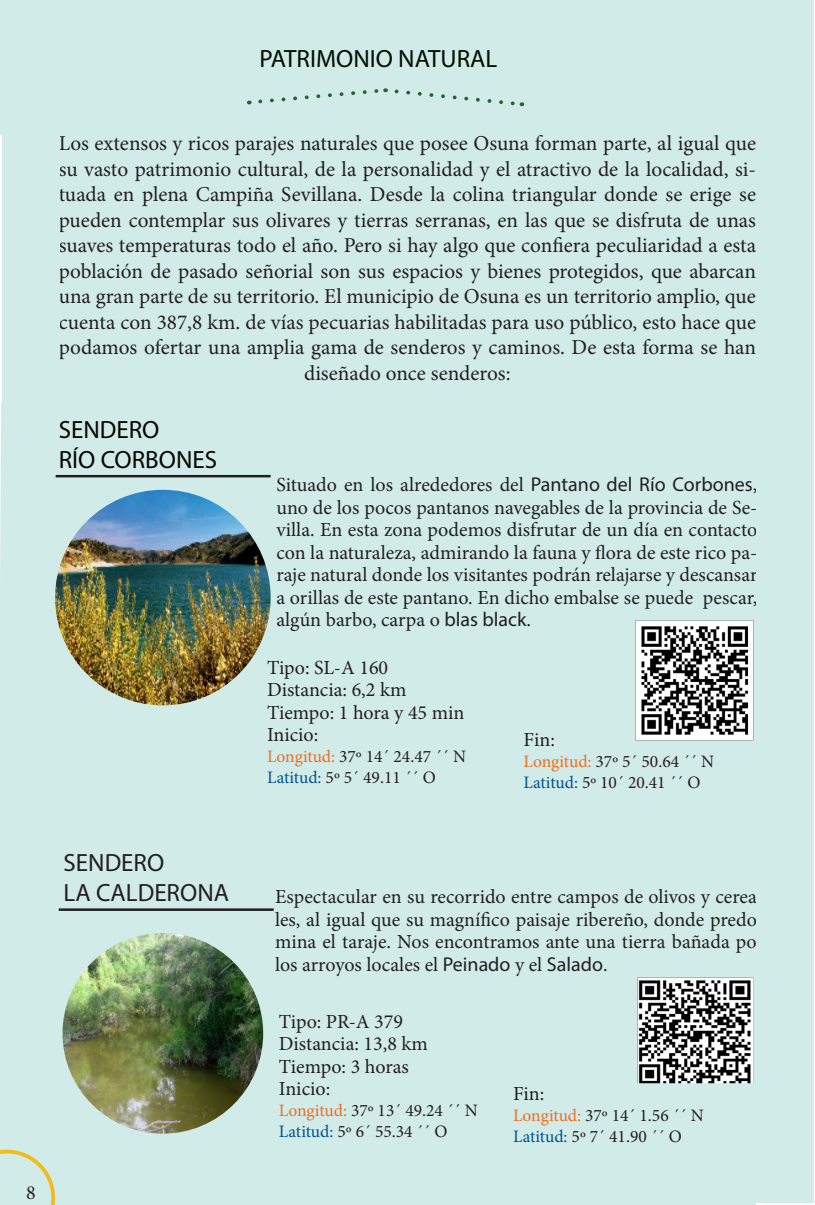
<style>
.page{position:relative;width:815px;height:1205px;background:#fff}
.page>*{position:absolute;margin:0;border:0;box-sizing:border-box;transform-origin:0 0}
.t1{font:25px "Myriad Pro";color:#231f20}
.t2{font:25px "Myriad Pro";color:#070605}
.t3{font:25px "Myriad Pro";color:#000e00}
.t4{font:21.25px/25.5px "Minion Pro";color:#231f20;text-align:center}
.t5{font:20px/22.5px "Minion Pro";color:#231f20;text-align:justify}
.t6{font:17.5px "Minion Pro";color:#231f20}
.s1{font-family:"Myriad Pro"}
.s2{color:#ed6e23}
.s3{color:#01528e}
</style>
<div class="page">
<div style="left:59px;top:135px;width:697px;height:285px;background:#d1ebe8"></div>
<div style="left:0;top:0;width:757px;height:135px;background:#d1ebe8"></div>
<svg style="left:258px;top:88px;width:128px;height:16px"></svg>
<svg style="left:394px;top:89px;width:128px;height:18px"></svg>
<div style="left:0;top:582px;width:278px;height:623px;background:#d1ebe8"></div>
<div style="left:275px;top:889px;width:489px;height:115px;background:#d1ebe8"></div>
<hr style="left:59px;top:908px;width:215px;height:3px;background:#231f20">
<img style="left:61px;top:931px;width:203px;height:204px;border-radius:102px">
<div style="left:278px;top:989px;width:477px;height:214px;background:#d1ebe8"></div>
<div style="left:276px;top:988px;width:480px;height:217px;border:2px solid #d0ebe8"></div>
<div style="left:0;top:402px;width:756px;height:185px;background:#d1ebe8"></div>
<img style="left:55px;top:490px;width:216px;height:215px;border-radius:108px">
<hr style="left:56px;top:475px;width:215px;height:2px;background:#231f20">
<div style="left:276px;top:476px;width:481px;height:168px;background:#d0ebe8"></div>
<div style="left:267px;top:637px;width:492px;height:252px;background:#d1ebe8"></div>
<svg style="left:0;top:1149px;width:55px;height:56px"></svg>
<img style="left:637px;top:977px;width:116px;height:106px">
<div style="left:623px;top:971px;width:133px;height:115px;border:2px solid #d1ebe8"></div>
<img style="left:635px;top:620px;width:119px;height:120px">
<div style="left:2px;top:135px;width:58px;height:271px;background:#d1ebe8"></div>
<div style="left:756px;top:0;width:58px;height:1202px;background:#d1ebe8"></div>
<p class="t3" style="left:260px;top:43px;width:239px">PATRIMONIO NATURAL</p>
<p class="t4" style="left:59px;top:131px;width:699px">Los extensos y ricos parajes naturales que posee Osuna forman parte, al igual que su vasto patrimonio cultural, de la personalidad y el atractivo de la localidad, si&shy;tuada en plena Campiña Sevillana. Desde la colina triangular donde se erige se pueden contemplar sus olivares y tierras serranas, en las que se disfruta de unas suaves temperaturas todo el año. Pero si hay algo que confiera peculiaridad a esta población de pasado señorial son sus espacios y bienes protegidos, que abarcan una gran parte de su territorio. El municipio de Osuna es un territorio amplio, que cuenta con 387,8 km. de vías pecuarias habilitadas para uso público, esto hace que podamos ofertar una amplia gama de senderos y caminos. De esta forma se han diseñado once senderos:</p>
<p class="t2" style="left:59px;top:414px;width:102px">SENDERO</p>
<p class="t2" style="left:59px;top:444px;width:160px">RÍO CORBONES</p>
<p class="t5" style="left:276px;top:474px;width:483px">Situado en los alrededores del <span class="s1">Pantano del Río Corbones</span>, uno de los pocos pantanos navegables de la provincia de Se&shy;villa. En esta zona podemos disfrutar de un día en contacto con la naturaleza, admirando la fauna y flora de este rico pa&shy;raje natural donde los visitantes podrán relajarse y descansar a orillas de este pantano. En dicho embalse se puede pescar, algún barbo, carpa o <span class="s1">blas black</span>.</p>
<p class="t5" style="left:267px;top:656px;width:123px">Tipo: SL-A 160</p>
<p class="t5" style="left:267px;top:679px;width:141px">Distancia: 6,2 km</p>
<p class="t5" style="left:267px;top:701px;width:199px">Tiempo: 1 hora y 45 min</p>
<p class="t5" style="left:267px;top:724px;width:53px">Inicio:</p>
<p class="t6" style="left:267px;top:745px;width:201px"><span class="s2">Longitud:</span> 37º 14´ 24.47 ´´ N</p>
<p class="t6" style="left:267px;top:766px;width:170px"><span class="s3">Latitud:</span> 5º 5´ 49.11 ´´ O</p>
<p class="t5" style="left:523px;top:729px;width:33px">Fin:</p>
<p class="t6" style="left:523px;top:750px;width:192px"><span class="s2">Longitud:</span> 37º 5´ 50.64 ´´ N</p>
<p class="t6" style="left:523px;top:771px;width:179px"><span class="s3">Latitud:</span> 5º 10´ 20.41 ´´ O</p>
<p class="t5" style="left:26px;top:1182px;width:11px">8</p>
<p class="t1" style="left:64px;top:847px;width:102px">SENDERO</p>
<p class="t1" style="left:64px;top:877px;width:167px">LA CALDERONA</p>
<p class="t5" style="left:275px;top:886px;width:490px">Espectacular en su recorrido entre campos de olivos y cerea&shy;les, al igual que su magnífico paisaje ribereño, donde predo&shy;mina el taraje. Nos encontramos ante una tierra bañada por los arroyos locales el <span class="s1">Peinado</span> y el <span class="s1">Salado</span>.</p>
<p class="t5" style="left:279px;top:1010px;width:126px">Tipo: PR-A 379</p>
<p class="t5" style="left:279px;top:1033px;width:150px">Distancia: 13,8 km</p>
<p class="t5" style="left:279px;top:1055px;width:132px">Tiempo: 3 horas</p>
<p class="t5" style="left:279px;top:1078px;width:53px">Inicio:</p>
<p class="t6" style="left:279px;top:1099px;width:201px"><span class="s2">Longitud:</span> 37º 13´ 49.24 ´´ N</p>
<p class="t6" style="left:279px;top:1120px;width:170px"><span class="s3">Latitud:</span> 5º 6´ 55.34 ´´ O</p>
<p class="t5" style="left:513px;top:1083px;width:33px">Fin:</p>
<p class="t6" style="left:513px;top:1104px;width:192px"><span class="s2">Longitud:</span> 37º 14´ 1.56 ´´ N</p>
<p class="t6" style="left:513px;top:1125px;width:170px"><span class="s3">Latitud:</span> 5º 7´ 41.90 ´´ O</p>
</div>
